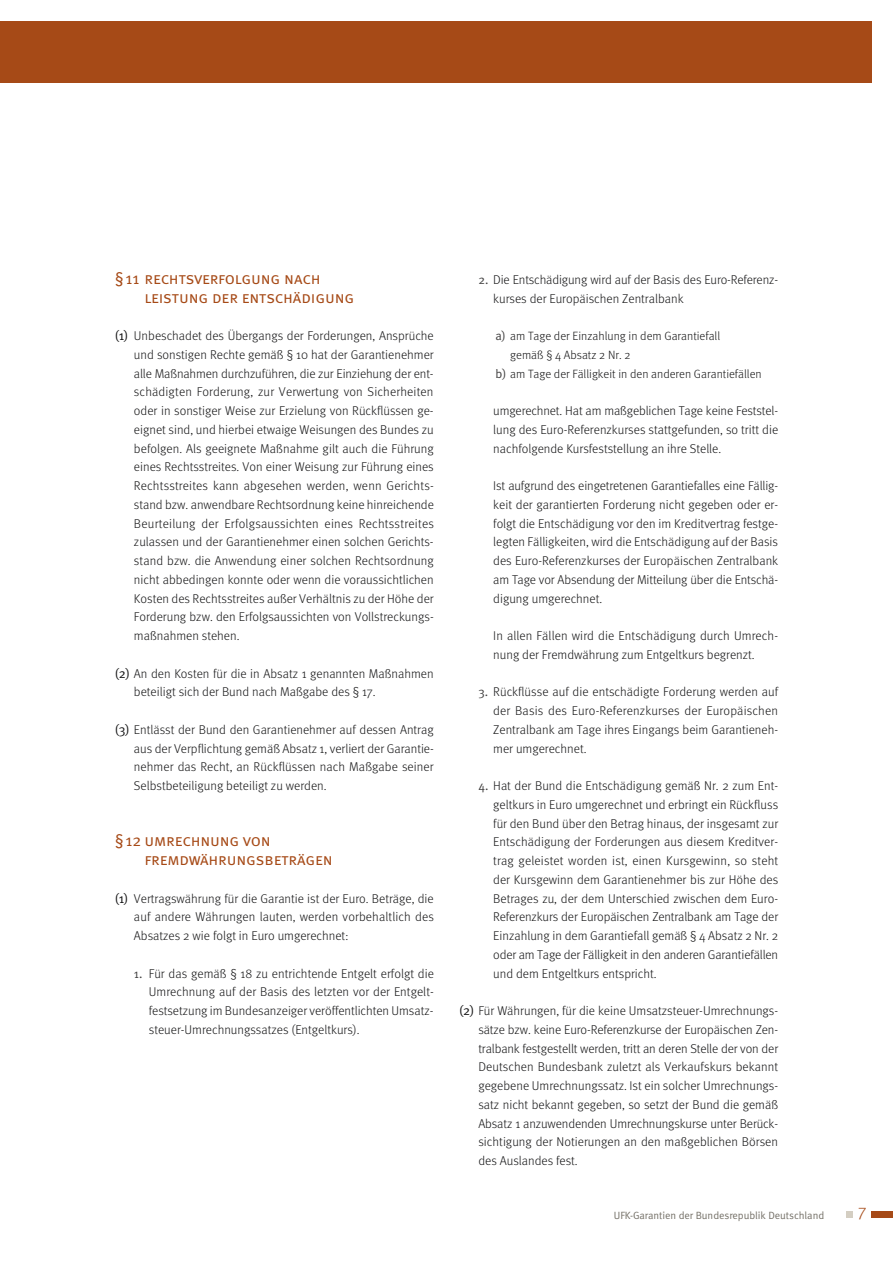
<style>
.page{position:relative;width:893px;height:1263px;background:#fff}
.page>*{position:absolute;margin:0;border:0;box-sizing:border-box;transform-origin:0 0}
.t1{font:17.25px "Meta Light LF";color:#a64a17}
.t2{font:16.5px/18.8px "Meta Normal Caps";letter-spacing:-.01em;color:#a64a17}
.t3{font:300 12.75px/18.8px "Meta";color:#141415}
.t4{font:300 12px "Meta";color:#141415}
.t5{font:10.5px "Meta Normal";letter-spacing:-.005em;color:#747067}
.s1{font-family:"Meta Normal Caps";font-weight:400;font-size:13.2px}
.s2{font-family:"Meta Normal";font-weight:400;font-size:12.3px;color:#403f3f}
</style>
<div class="page">
<div style="left:872px;top:1211px;width:21px;height:7px;background:#a64a17"></div>
<div style="left:846px;top:1211px;width:7px;height:7px;background:#d4cec2"></div>
<div style="left:0;top:21px;width:872px;height:62px;background:#a64a17"></div>
<p class="t2" style="left:145px;top:268px;width:211px;text-indent:-30px">§11 rechtsverfolgung nach leistung der entschädigung</p>
<p class="t3" style="left:134px;top:326px;width:302px;text-indent:-19px"><span class="s1">(1)</span> Unbeschadet des Übergangs der Forderungen, Ansprüche und sonstigen Rechte gemäß § 10 hat der Garantienehmer alle Maßnahmen durchzuführen, die zur Einziehung der ent&shy;schädigten Forderung, zur Verwertung von Sicherheiten oder in sonstiger Weise zur Erzielung von Rückflüssen ge-- eignet sind, und hierbei etwaige Weisungen des Bundes zu befolgen. Als geeignete Maßnahme gilt auch die Führung eines Rechtsstreites. Von einer Weisung zur Führung eines Rechtsstreites kann abgesehen werden, wenn Gerichts&shy;stand bzw. anwendbare Rechtsordnung keine hinreichende Beurteilung der Erfolgsaussichten eines Rechtsstreites zulassen und der Garantienehmer einen solchen Gerichts&shy;stand bzw. die Anwendung einer solchen Rechtsordnung nicht abbedingen konnte oder wenn die voraussichtlichen Kosten des Rechtsstreites außer Verhältnis zu der Höhe der Forderung bzw. den Erfolgsaussichten von Vollstreckungs&shy;maßnahmen stehen.</p>
<p class="t3" style="left:134px;top:664px;width:301px;text-indent:-19px"><span class="s1">(2)</span> An den Kosten für die in Absatz 1 genannten Maßnahmen beteiligt sich der Bund nach Maßgabe des § 17.</p>
<p class="t3" style="left:134px;top:720px;width:301px;text-align:justify;text-indent:-19px"><span class="s1">(3)</span> Entlässt der Bund den Garantienehmer auf dessen Antrag aus der Verpflichtung gemäß Absatz 1, verliert der Garantie&shy;nehmer das Recht, an Rückflüssen nach Maßgabe seiner Selbstbeteiligung beteiligt zu werden.</p>
<p class="t2" style="left:145px;top:831px;width:190px;text-indent:-30px">§12 umrechnung von fremdwährungsbeträgen</p>
<p class="t3" style="left:134px;top:889px;width:301px;text-align:justify;text-indent:-19px"><span class="s1">(1)</span> Vertragswährung für die Garantie ist der Euro. Beträge, die auf andere Währungen lauten, werden vorbehaltlich des Absatzes 2 wie folgt in Euro umgerechnet:</p>
<p class="t3" style="left:149px;top:964px;width:287px;text-indent:-15px"><span class="s2">1.</span> Für das gemäß § 18 zu entrichtende Entgelt erfolgt die Umrechnung auf der Basis des letzten vor der Entgelt&shy;festsetzung im Bundesanzeiger veröffentlichten Umsatz&shy;steuer-Umrechnungssatzes (Entgeltkurs).</p>
<p class="t3" style="left:493px;top:270px;width:286px;text-indent:-15px"><span class="s2">2.</span> Die Entschädigung wird auf der Basis des Euro-Referenz&shy;kurses der Europäischen Zentralbank</p>
<p class="t4" style="left:495px;top:329px;width:226px"><span class="s2">a)</span> am Tage der Einzahlung in dem Garantiefall</p>
<p class="t4" style="left:510px;top:348px;width:122px">gemäß § 4 Absatz 2 Nr. 2</p>
<p class="t4" style="left:495px;top:367px;width:268px"><span class="s2">b)</span> am Tage der Fälligkeit in den anderen Garantiefällen</p>
<p class="t3" style="left:493px;top:401px;width:286px;text-align:justify">umgerechnet. Hat am maßgeblichen Tage keine Feststel&shy;lung des Euro-Referenzkurses stattgefunden, so tritt die nachfolgende Kursfeststellung an ihre Stelle.</p>
<p class="t3" style="left:493px;top:476px;width:286px">Ist aufgrund des eingetretenen Garantiefalles eine Fällig&shy;keit der garantierten Forderung nicht gegeben oder er-- folgt die Entschädigung vor den im Kreditvertrag festge&shy;legten Fälligkeiten, wird die Entschädigung auf der Basis des Euro-Referenzkurses der Europäischen Zentralbank am Tage vor Absendung der Mitteilung über die Entschä&shy;digung umgerechnet.</p>
<p class="t3" style="left:493px;top:626px;width:286px">In allen Fällen wird die Entschädigung durch Umrech&shy;nung der Fremdwährung zum Entgeltkurs begrenzt.</p>
<p class="t3" style="left:493px;top:682px;width:286px;text-align:justify;text-indent:-15px"><span class="s2">3.</span> Rückflüsse auf die entschädigte Forderung werden auf der Basis des Euro-Referenzkurses der Europäischen Zentralbank am Tage ihres Eingangs beim Garantieneh&shy;mer umgerechnet.</p>
<p class="t3" style="left:493px;top:776px;width:287px;text-align:justify;text-indent:-15px"><span class="s2">4.</span> Hat der Bund die Entschädigung gemäß Nr. 2 zum Ent&shy;geltkurs in Euro umgerechnet und erbringt ein Rückfluss für den Bund über den Betrag hinaus, der insgesamt zur Entschädigung der Forderungen aus diesem Kreditver&shy;trag geleistet worden ist, einen Kursgewinn, so steht der Kursgewinn dem Garantienehmer bis zur Höhe des Betrages zu, der dem Unterschied zwischen dem Euro-Referenzkurs der Europäischen Zentralbank am Tage der Einzahlung in dem Garantiefall gemäß § 4 Absatz 2 Nr. 2 oder am Tage der Fälligkeit in den anderen Garantiefällen und dem Entgeltkurs entspricht.</p>
<p class="t3" style="left:478px;top:1001px;width:301px;text-align:justify;text-indent:-19px"><span class="s1">(2)</span> Für Währungen, für die keine Umsatzsteuer-Umrechnungs&shy;sätze bzw. keine Euro-Referenzkurse der Europäischen Zen&shy;tralbank festgestellt werden, tritt an deren Stelle der von der Deutschen Bundesbank zuletzt als Verkaufskurs bekannt gegebene Umrechnungssatz. Ist ein solcher Umrechnungs&shy;satz nicht bekannt gegeben, so setzt der Bund die gemäß Absatz 1 anzuwendenden Umrechnungskurse unter Berück&shy;sichtigung der Notierungen an den maßgeblichen Börsen des Auslandes fest.</p>
<p class="t5" style="left:614px;top:1209px;width:212px">UFK-Garantien der Bundesrepublik Deutschland</p>
<h1 class="t1" style="left:858px;top:1203px;width:10px">7</h1>
</div>
